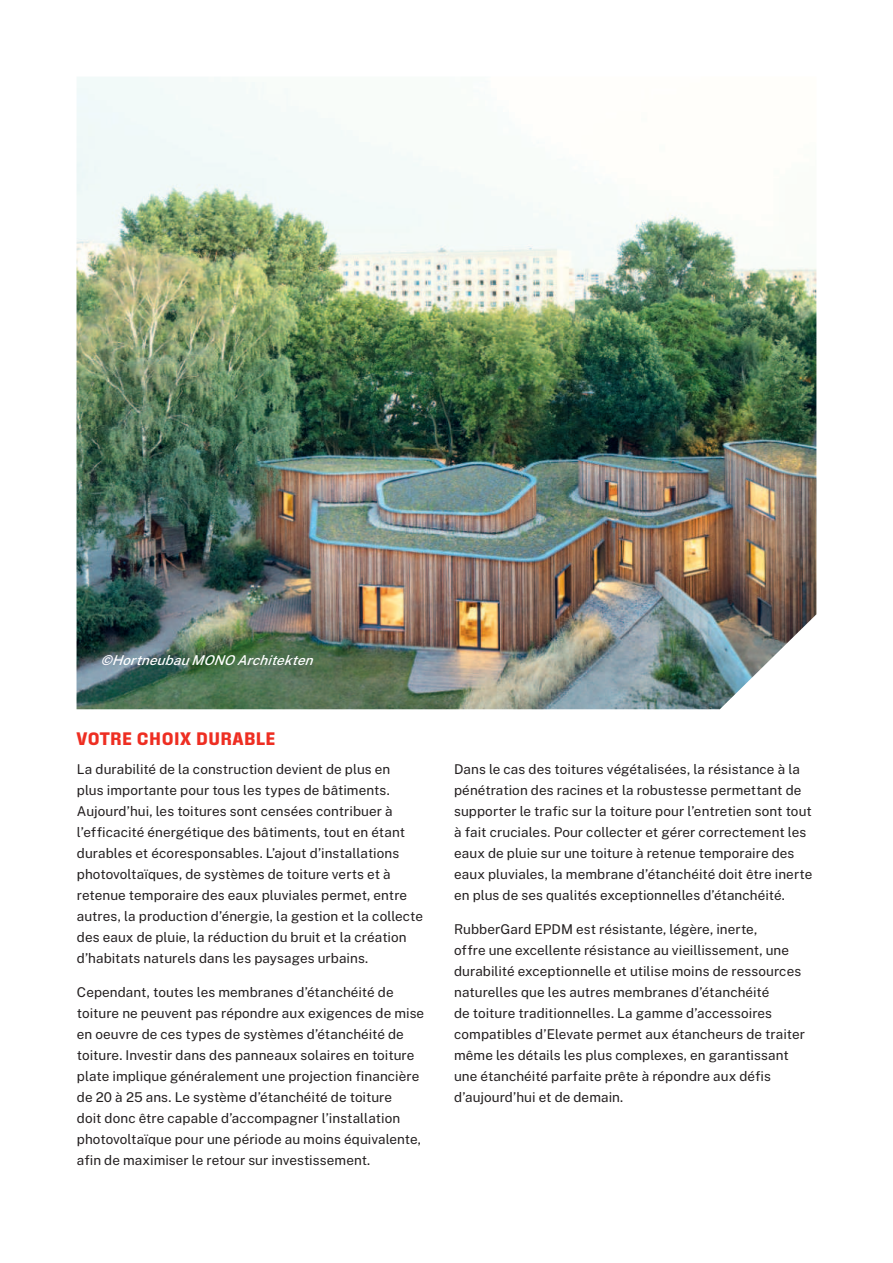
<style>
.page{position:relative;width:893px;height:1263px;background:#fff}
.page>*{position:absolute;margin:0;border:0;box-sizing:border-box;transform-origin:0 0}
.t1{font:700 18px "Fixture";letter-spacing:.025em;color:#ee2e22}
.t2{font:100 13.5px/21px "Public Sans";letter-spacing:.005em;color:#231f20}
.t3{font:italic 100 13.5px "Public Sans";color:#fff}
</style>
<div class="page">
<img style="left:77px;top:77px;width:739px;height:632px">
<p class="t3" style="left:101px;top:652px;width:217px">©Hortneubau MONO Architekten</p>
<h1 class="t1" style="left:77px;top:732px;width:200px">VOTRE CHOIX DURABLE</h1>
<p class="t2" style="left:77px;top:760px;width:348px">La durabilité de la construction devient de plus en<br>plus importante pour tous les types de bâtiments.<br>Aujourd’hui, les toitures sont censées contribuer à l’efficacité énergétique des bâtiments, tout en étant durables et écoresponsables. L’ajout d’installations photovoltaïques, de systèmes de toiture verts et à retenue temporaire des eaux pluviales permet, entre autres, la production d’énergie, la gestion et la collecte des eaux de pluie, la réduction du bruit et la création d’habitats naturels dans les paysages urbains.</p>
<p class="t2" style="left:77px;top:982px;width:349px">Cependant, toutes les membranes d’étanchéité de toiture ne peuvent pas répondre aux exigences de mise en oeuvre de ces types de systèmes d’étanchéité de toiture. Investir dans des panneaux solaires en toiture plate implique généralement une projection financière de 20 à 25 ans. Le système d’étanchéité de toiture<br>doit donc être capable d’accompagner l’installation photovoltaïque pour une période au moins équivalente, afin de maximiser le retour sur investissement.</p>
<p class="t2" style="left:454px;top:760px;width:360px">Dans le cas des toitures végétalisées, la résistance à la pénétration des racines et la robustesse permettant de supporter le trafic sur la toiture pour l’entretien sont tout à fait cruciales. Pour collecter et gérer correctement les eaux de pluie sur une toiture à retenue temporaire des eaux pluviales, la membrane d’étanchéité doit être inerte en plus de ses qualités exceptionnelles d’étanchéité.</p>
<p class="t2" style="left:454px;top:919px;width:352px">RubberGard EPDM est résistante, légère, inerte,<br>offre une excellente résistance au vieillissement, une durabilité exceptionnelle et utilise moins de ressources naturelles que les autres membranes d’étanchéité<br>de toiture traditionnelles. La gamme d’accessoires compatibles d’Elevate permet aux étancheurs de traiter même les détails les plus complexes, en garantissant une étanchéité parfaite prête à répondre aux défis d’aujourd’hui et de demain.</p>
</div>
